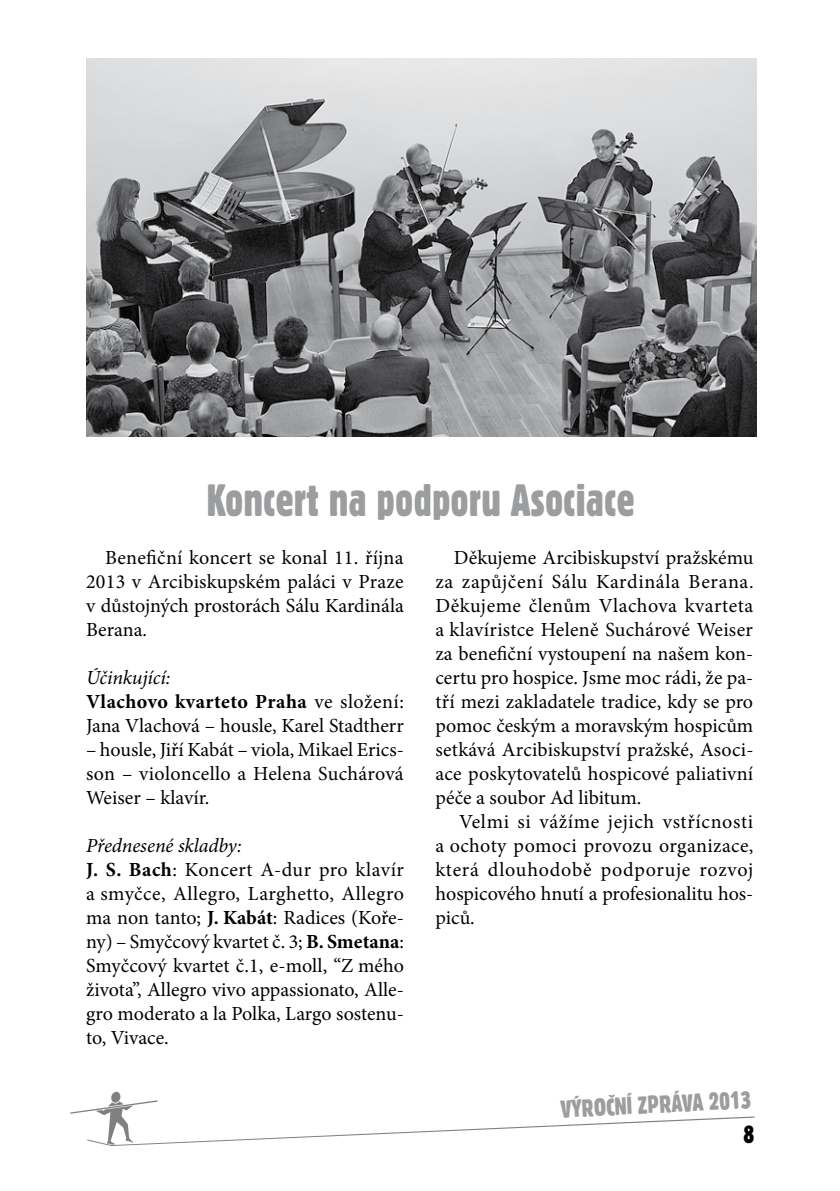
<style>
.page{position:relative;width:840px;height:1191px;background:#fff}
.page>*{position:absolute;margin:0;border:0;box-sizing:border-box;transform-origin:0 0}
.t1{font:44px "Gothic 821 Condensed BTCE";color:#9c9d9f}
.t2{font:24px "Gothic 821 Condensed BTCE";color:#9c9d9f}
.t3{font:24px "Gothic 821 Condensed BTCE";color:#000}
.t4{font:20px/24px "Minion Pro";color:#000;text-align:justify}
.s1{font-style:italic}
.s2{font-weight:700}
</style>
<div class="page">
<svg style="left:70px;top:1091px;width:684px;height:55px"></svg>
<img style="left:86px;top:58px;width:670px;height:378px">
<h1 class="t1" style="left:207px;top:474px;width:429px">Koncert na podporu Asociace</h1>
<p class="t4" style="left:435px;top:546px;width:319px;text-indent:18px">Děkujeme Arcibiskupství pražskému za zapůjčení Sálu Kardinála Berana.<br>Děkujeme členům Vlachova kvarteta a klavíristce Heleně Suchárové Weiser za benefiční vystoupení na našem kon&shy;certu pro hospice. Jsme moc rádi, že pa&shy;tří mezi zakladatele tradice, kdy se pro pomoc českým a moravským hospicům setkává Arcibiskupství pražské, Asoci&shy;ace poskytovatelů hospicové paliativní péče a soubor Ad libitum.</p>
<p class="t4" style="left:435px;top:810px;width:319px;text-indent:24px">Velmi si vážíme jejich vstřícnosti a ochoty pomoci provozu organizace, která dlouhodobě podporuje rozvoj hospicového hnutí a profesionalitu hos&shy;piců.</p>
<p class="t4" style="left:86px;top:546px;width:319px;text-indent:19px">Benefiční koncert se konal 11. října 2013 v Arcibiskupském paláci v Praze v důstojných prostorách Sálu Kardinála Berana.</p>
<p class="t4" style="left:86px;top:666px;width:319px;text-align:left"><span class="s1">Účinkující:<br></span><span class="s2">Vlachovo kvarteto Praha</span> ve složení:<br>Jana Vlachová – housle, Karel Stadtherr</p>
<p class="t4" style="left:86px;top:738px;width:319px">– housle, Jiří Kabát – viola, Mikael Erics&shy;son – violoncello a Helena Suchárová Weiser – klavír.</p>
<p class="t4" style="left:86px;top:834px;width:319px;text-align:left"><span class="s1">Přednesené skladby:<br></span><span class="s2">J. S. Bach</span>: Koncert A-dur pro klavír a smyčce, Allegro, Larghetto, Allegro ma non tanto; <span class="s2">J. Kabát</span>: Radices (Koře&shy;ny) – Smyčcový kvartet č. 3; <span class="s2">B. Smetana</span>:<br>Smyčcový kvartet č.1, e-moll, “Z mého života”, Allegro vivo appassionato, Alle&shy;gro moderato a la Polka, Largo sostenu&shy;to, Vivace.</p>
<p class="t2" style="left:559px;top:1094px;width:192px;rotate:-3deg">VÝROČNÍ ZPRÁVA 2013</p>
<p class="t3" style="left:743px;top:1119px;width:12px">8</p>
</div>
